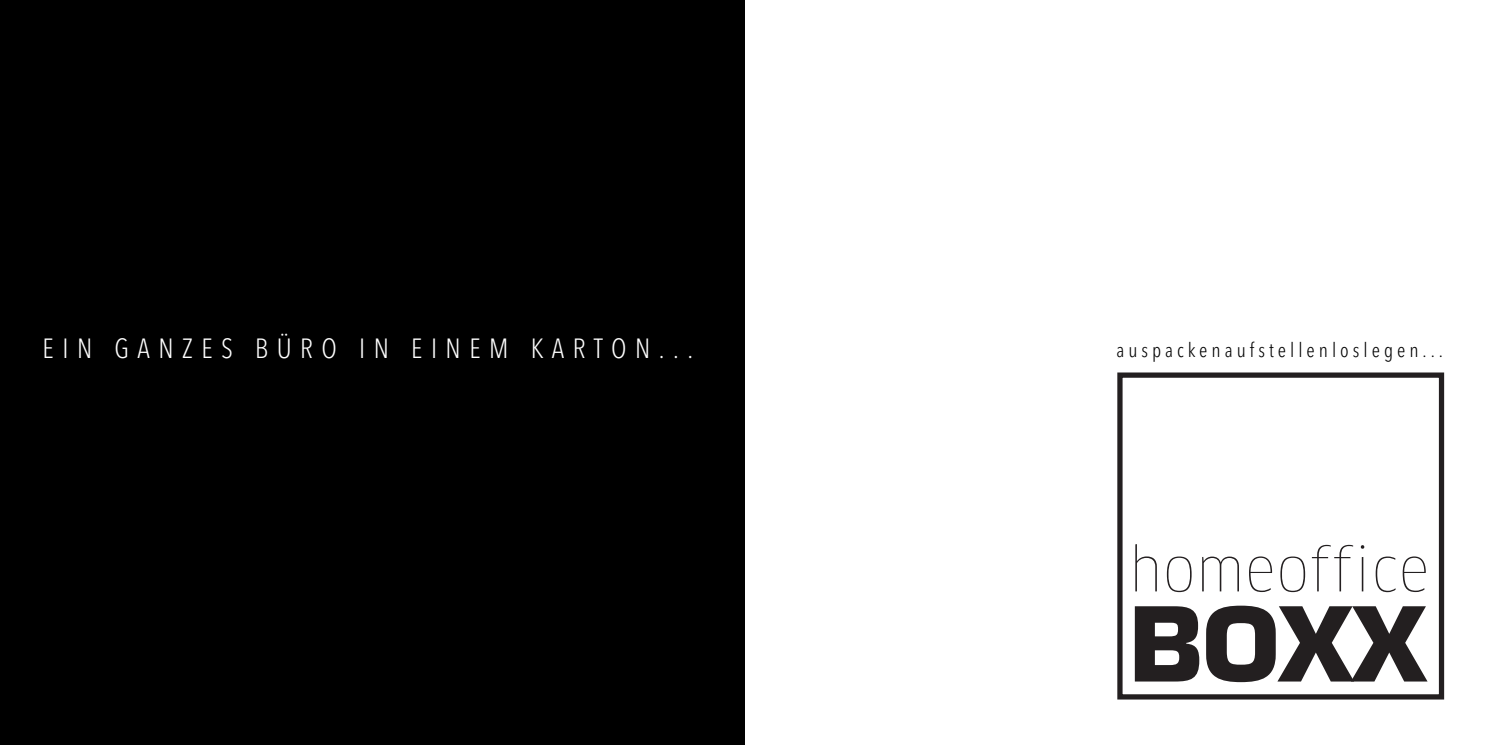
<style>
.page{position:relative;width:1489px;height:745px;background:#fff}
.page>*{position:absolute;margin:0;border:0;box-sizing:border-box;transform-origin:0 0}
.t1{font:700 100.25px "Eurostile";color:#231f20}
.t2{font:100 condensed 58.62px "Clan OT";letter-spacing:.025em;color:#231f20}
.t3{font:300 condensed 27.5px "Avenir Next LT Pro";letter-spacing:.31em;color:#fff}
.t4{font:300 condensed 20px "Avenir Next LT Pro";letter-spacing:.2em;color:#000}
</style>
<div class="page">
<div style="left:0;top:0;width:744px;height:744px;background:#000"></div>
<div style="left:1117px;top:372px;width:326px;height:327px;border:5px solid #231f20"></div>
<p class="t3" style="left:43px;top:331px;width:652px">EIN GANZES BÜRO IN EINEM KARTON...</p>
<p class="t4" style="left:1116px;top:338px;width:328px">auspackenaufstellenloslegen...</p>
<p class="t2" style="left:1129px;top:534px;width:301px">homeoffice</p>
<p class="t1" style="left:1128px;top:582px;width:298px">BOXX</p>
</div>
